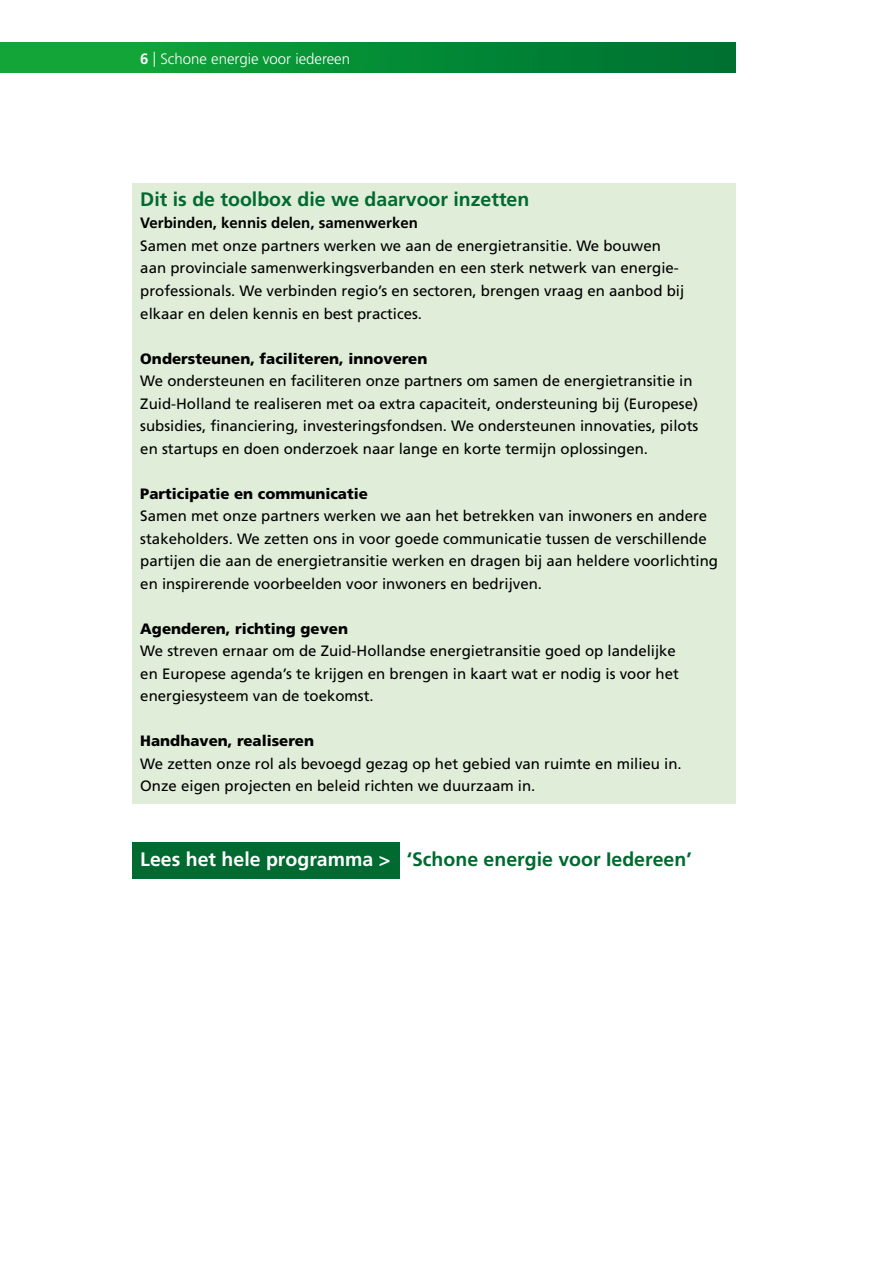
<style>
.page{position:relative;width:893px;height:1263px;background:#fff}
.page>*{position:absolute;margin:0;border:0;box-sizing:border-box;transform-origin:0 0}
.kaderkop{font:700 19.5px "Frutiger LT Std";color:#006a30}
._10_kader{font:15px/22.5px "Frutiger LT Std";color:#000}
.kader_subkop{font:900 15px "Frutiger LT Std";color:#000}
.kader_subkop-2{font:700 15px "Frutiger LT Std";color:#000}
.t1{font:300 15px "Frutiger LT Std";color:#fff}
.s1{font-weight:700}
.s2{color:#fff}
</style>
<div class="page">
<div style="left:0;top:43px;width:736px;height:29px;background:linear-gradient(to right,#14ac39,#007032)"></div>
<div style="left:132px;top:183px;width:604px;height:36px;background:#e0edd9"></div>
<div style="left:132px;top:209px;width:604px;height:32px;background:#e0edd9"></div>
<div style="left:132px;top:231px;width:604px;height:100px;background:#e0edd9"></div>
<div style="left:132px;top:321px;width:604px;height:32px;background:#e0edd9"></div>
<div style="left:132px;top:344px;width:604px;height:32px;background:#e0edd9"></div>
<div style="left:132px;top:366px;width:604px;height:100px;background:#e0edd9"></div>
<div style="left:132px;top:456px;width:604px;height:32px;background:#e0edd9"></div>
<div style="left:132px;top:479px;width:604px;height:32px;background:#e0edd9"></div>
<div style="left:132px;top:501px;width:604px;height:100px;background:#e0edd9"></div>
<div style="left:132px;top:591px;width:604px;height:32px;background:#e0edd9"></div>
<div style="left:132px;top:614px;width:604px;height:32px;background:#e0edd9"></div>
<div style="left:132px;top:636px;width:604px;height:77px;background:#e0edd9"></div>
<div style="left:132px;top:704px;width:604px;height:32px;background:#e0edd9"></div>
<div style="left:132px;top:726px;width:604px;height:32px;background:#e0edd9"></div>
<div style="left:132px;top:749px;width:604px;height:54px;background:#e0edd9"></div>
<div style="left:132px;top:842px;width:268px;height:37px;background:#006a30"></div>
<p class="t1" style="left:140px;top:51px;width:211px"><span class="s1">6</span> | Schone energie voor iedereen</p>
<h2 class="kaderkop" style="left:140px;top:188px;width:391px">Dit is de toolbox die we daarvoor inzetten</h2>
<h3 class="kader_subkop-2" style="left:140px;top:214px;width:279px">Verbinden, kennis delen, samenwerken</h3>
<p class="_10_kader" style="left:140px;top:235px;width:545px">Samen met onze partners werken we aan de energietransitie. We bouwen aan provinciale samenwerkingsverbanden en een sterk netwerk van energie&shy;professionals. We verbinden regio’s en sectoren, brengen vraag en aanbod bij elkaar en delen kennis en best practices.</p>
<h3 class="kader_subkop" style="left:140px;top:349px;width:289px">Ondersteunen, faciliteren, innoveren</h3>
<p class="_10_kader" style="left:140px;top:370px;width:560px">We ondersteunen en faciliteren onze partners om samen de energietransitie in Zuid-Holland te realiseren met oa extra capaciteit, ondersteuning bij (Europese) subsidies, financiering, investeringsfondsen. We ondersteunen innovaties, pilots en startups en doen onderzoek naar lange en korte termijn oplossingen.</p>
<h3 class="kader_subkop" style="left:140px;top:484px;width:229px">Participatie en communicatie</h3>
<p class="_10_kader" style="left:140px;top:505px;width:579px">Samen met onze partners werken we aan het betrekken van inwoners en andere stakeholders. We zetten ons in voor goede communicatie tussen de verschillende partijen die aan de energietransitie werken en dragen bij aan heldere voorlichting en inspirerende voorbeelden voor inwoners en bedrijven.</p>
<h3 class="kader_subkop" style="left:140px;top:619px;width:209px">Agenderen, richting geven</h3>
<p class="_10_kader" style="left:140px;top:640px;width:540px">We streven ernaar om de Zuid-Hollandse energietransitie goed op landelijke en Europese agenda’s te krijgen en brengen in kaart wat er nodig is voor het energiesysteem van de toekomst.</p>
<h3 class="kader_subkop" style="left:140px;top:732px;width:175px">Handhaven, realiseren</h3>
<p class="_10_kader" style="left:140px;top:752px;width:543px">We zetten onze rol als bevoegd gezag op het gebied van ruimte en milieu in.<br>Onze eigen projecten en beleid richten we duurzaam in.</p>
<p class="kaderkop" style="left:140px;top:847px;width:553px"><span class="s2">Lees het hele programma &gt;</span> ‘Schone energie voor Iedereen’</p>
</div>
